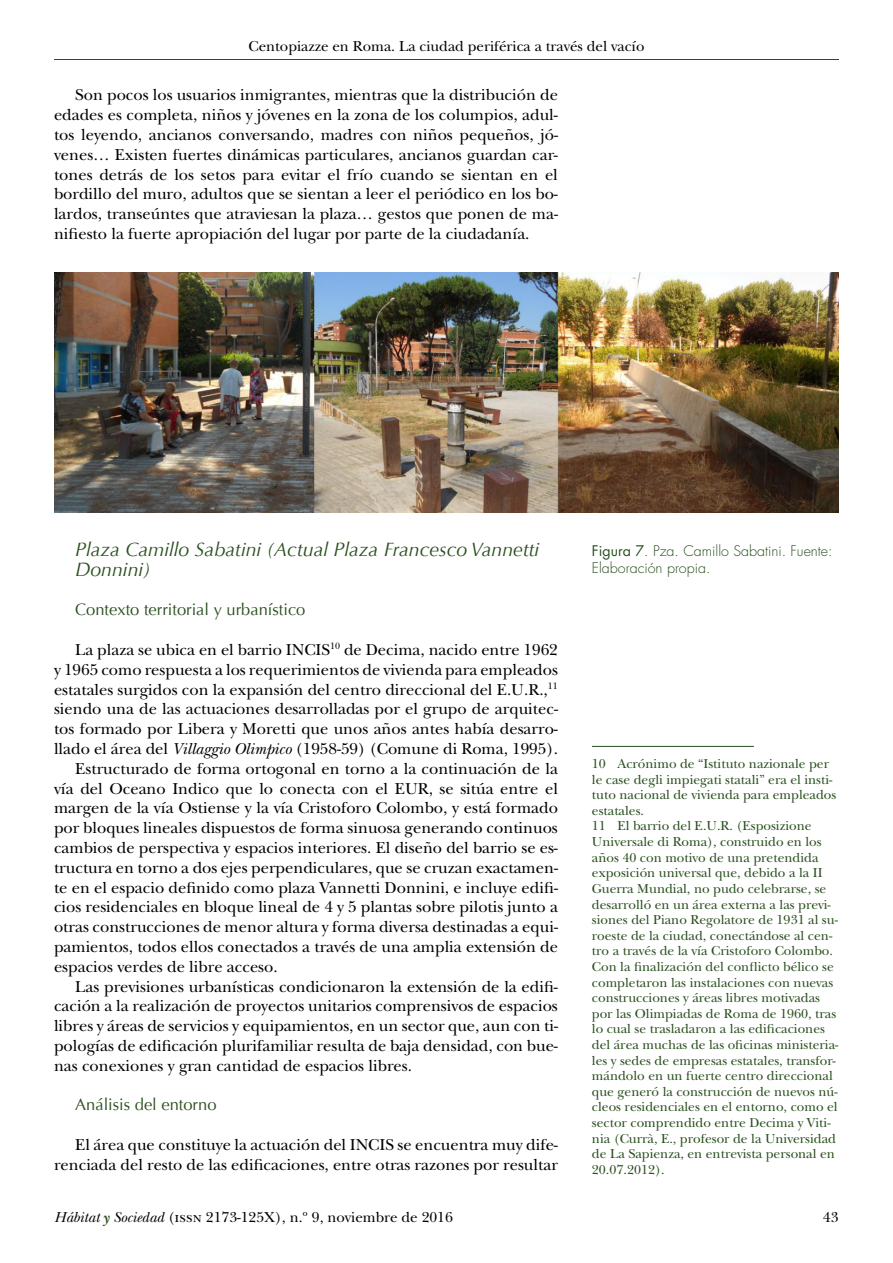
<style>
.page{position:relative;width:893px;height:1263px;background:#fff}
.page>*{position:absolute;margin:0;border:0;box-sizing:border-box;transform-origin:0 0}
.t1{font:italic 19.5px/19.8px "Optima";color:#294f1e}
.t2{font:16.5px/19.8px "New Baskerville Std";color:#000;text-align:justify}
.t3{font:16.5px "Optima";color:#294f1e}
.t4{font:15px "New Baskerville Std";color:#000}
.t5{font:300 14.25px/17.1px "Futura Std";color:#294f1e}
.t6{font:13.5px/15.6px "New Baskerville Std";color:#294f1e}
.s1{font-style:italic}
.s2{font-weight:400}
.s3{font-weight:700;font-style:italic;color:#294f1e}
</style>
<div class="page">
<hr style="left:54px;top:59px;width:785px;height:1px;background:#294f1e">
<hr style="left:592px;top:746px;width:162px;height:1px;background:#294f1e">
<img style="left:54px;top:272px;width:785px;height:240px">
<p class="t4" style="left:248px;top:37px;width:397px">Centopiazze en Roma. La ciudad periférica a través del vacío</p>
<p class="t2" style="left:54px;top:85px;width:505px;text-indent:21px">Son pocos los usuarios inmigrantes, mientras que la distribución de edades es completa, niños y jóvenes en la zona de los columpios, adul&shy;tos leyendo, ancianos conversando, madres con niños pequeños, jó&shy;venes… Existen fuertes dinámicas particulares, ancianos guardan car&shy;tones detrás de los setos para evitar el frío cuando se sientan en el bordillo del muro, adultos que se sientan a leer el periódico en los bo&shy;lardos, transeúntes que atraviesan la plaza… gestos que ponen de ma&shy;nifiesto la fuerte apropiación del lugar por parte de la ciudadanía.</p>
<p class="t1" style="left:75px;top:540px;width:465px">Plaza Camillo Sabatini (Actual Plaza Francesco Vannetti<br>Donnini)</p>
<p class="t3" style="left:75px;top:600px;width:232px">Contexto territorial y urbanístico</p>
<p class="t2" style="left:75px;top:640px;width:484px">La plaza se ubica en el barrio INCIS<sup>10</sup> de Decima, nacido entre 1962</p>
<p class="t2" style="left:54px;top:660px;width:505px">y 1965 como respuesta a los requerimientos de vivienda para empleados</p>
<p class="t2" style="left:54px;top:679px;width:505px">estatales surgidos con la expansión del centro direccional del E.U.R.,<sup>11</sup></p>
<p class="t2" style="left:54px;top:699px;width:505px">siendo una de las actuaciones desarrolladas por el grupo de arquitec-</p>
<p class="t2" style="left:54px;top:719px;width:505px">tos formado por Libera y Moretti que unos años antes había desarro-</p>
<p class="t2" style="left:54px;top:739px;width:505px">llado el área del <span class="s1">Villaggio Olimpico</span> (1958-59) (Comune di Roma, 1995).</p>
<p class="t2" style="left:75px;top:759px;width:484px">Estructurado de forma ortogonal en torno a la continuación de la</p>
<p class="t2" style="left:54px;top:778px;width:505px">vía del Oceano Indico que lo conecta con el EUR, se sitúa entre el</p>
<p class="t2" style="left:54px;top:798px;width:505px">margen de la vía Ostiense y la vía Cristoforo Colombo, y está formado</p>
<p class="t2" style="left:54px;top:818px;width:505px">por bloques lineales dispuestos de forma sinuosa generando continuos</p>
<p class="t2" style="left:54px;top:838px;width:505px">cambios de perspectiva y espacios interiores. El diseño del barrio se es-</p>
<p class="t2" style="left:54px;top:858px;width:505px">tructura en torno a dos ejes perpendiculares, que se cruzan exactamen-</p>
<p class="t2" style="left:54px;top:877px;width:505px">te en el espacio definido como plaza Vannetti Donnini, e incluye edifi-</p>
<p class="t2" style="left:54px;top:897px;width:505px">cios residenciales en bloque lineal de 4 y 5 plantas sobre pilotis junto a</p>
<p class="t2" style="left:54px;top:917px;width:505px">otras construcciones de menor altura y forma diversa destinadas a equi-</p>
<p class="t2" style="left:54px;top:937px;width:505px">pamientos, todos ellos conectados a través de una amplia extensión de</p>
<p class="t2" style="left:54px;top:957px;width:225px">espacios verdes de libre acceso.</p>
<p class="t2" style="left:75px;top:976px;width:484px">Las previsiones urbanísticas condicionaron la extensión de la edifi-</p>
<p class="t2" style="left:54px;top:996px;width:505px">cación a la realización de proyectos unitarios comprensivos de espacios</p>
<p class="t2" style="left:54px;top:1016px;width:505px">libres y áreas de servicios y equipamientos, en un sector que, aun con ti-</p>
<p class="t2" style="left:54px;top:1036px;width:505px">pologías de edificación plurifamiliar resulta de baja densidad, con bue-</p>
<p class="t2" style="left:54px;top:1056px;width:360px">nas conexiones y gran cantidad de espacios libres.</p>
<p class="t3" style="left:75px;top:1095px;width:143px">Análisis del entorno</p>
<p class="t2" style="left:54px;top:1135px;width:505px;text-align:right">El área que constituye la actuación del INCIS se encuentra muy dife&shy;renciada del resto de las edificaciones, entre otras razones por resultar</p>
<p class="t5" style="left:592px;top:543px;width:242px"><span class="s2">Figura 7</span>. Pza. Camillo Sabatini. Fuente:<br>Elaboración propia.</p>
<p class="t6" style="left:592px;top:756px;width:248px">10 Acrónimo de “Istituto nazionale per le case degli impiegati statali” era el insti&shy;tuto nacional de vivienda para empleados estatales.<br>11 El barrio del E.U.R. (Esposizione Universale di Roma), construido en los años 40 con motivo de una pretendida exposición universal que, debido a la II Guerra Mundial, no pudo celebrarse, se desarrolló en un área externa a las previ&shy;siones del Piano Regolatore de 1931 al su&shy;roeste de la ciudad, conectándose al cen&shy;tro a través de la vía Cristoforo Colombo.<br>Con la finalización del conflicto bélico se completaron las instalaciones con nuevas construcciones y áreas libres motivadas por las Olimpiadas de Roma de 1960, tras lo cual se trasladaron a las edificaciones del área muchas de las oficinas ministeria&shy;les y sedes de empresas estatales, transfor&shy;mándolo en un fuerte centro direccional que generó la construcción de nuevos nú&shy;cleos residenciales en el entorno, como el sector comprendido entre Decima y Viti&shy;nia (Currà, E., profesor de la Universidad de La Sapienza, en entrevista personal en 20.07.2012).</p>
<p class="t4" style="left:54px;top:1208px;width:400px"><span class="s1">Hábitat</span> <span class="s3">y</span> <span class="s1">Sociedad</span> (issn 2173-125X), n.º 9, noviembre de 2016</p>
<p class="t4" style="left:823px;top:1208px;width:17px">43</p>
</div>
